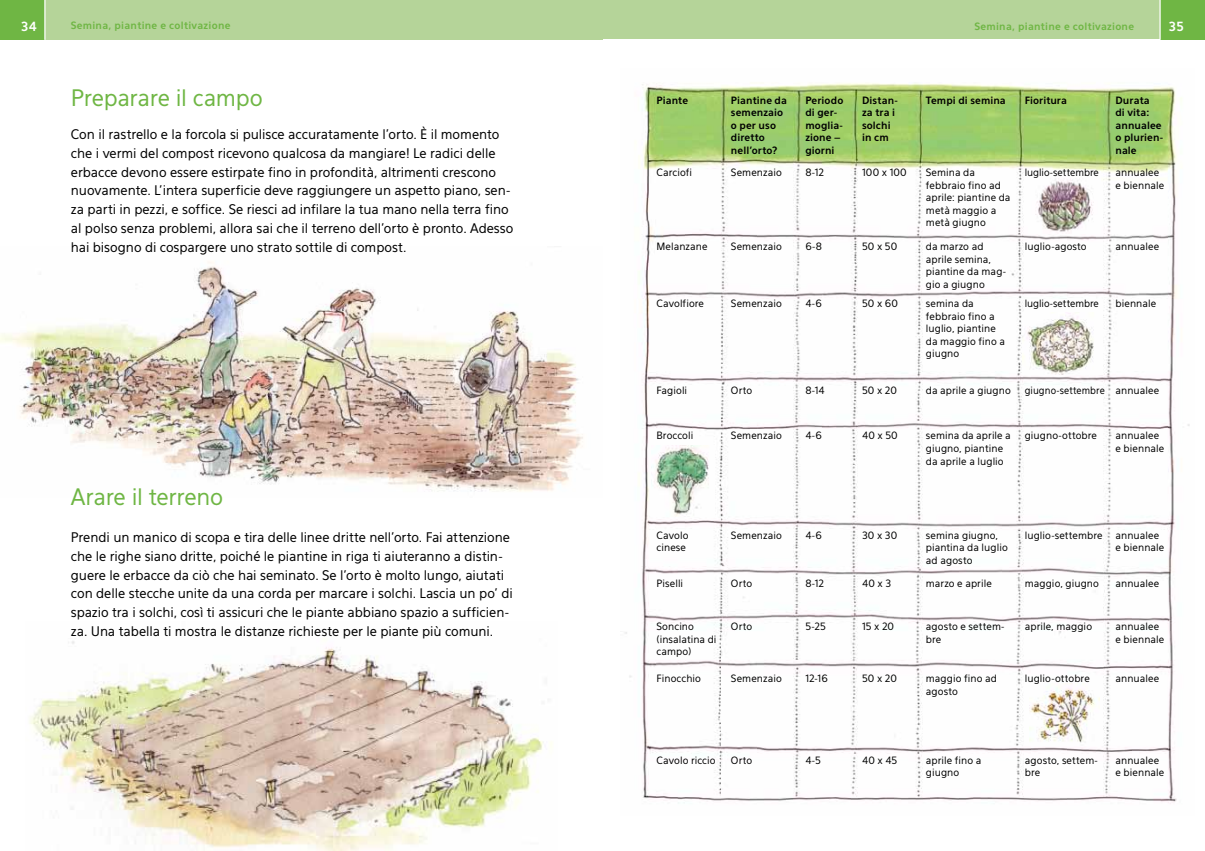
<style>
.page{position:relative;width:1205px;height:851px;background:#fff}
.page>*{position:absolute;margin:0;border:0;box-sizing:border-box;transform-origin:0 0}
.t1{font:22.5px "Eau Sans";letter-spacing:-.015em;color:#6fb644}
.t2{font:13.12px/18.8px "Eau Sans";letter-spacing:-.005em;color:#000}
.t3{font:700 12.5px "Eau Sans";color:#fff}
.t4{font:10px/12.5px "Eau Sans";letter-spacing:.005em;color:#000}
.t5{font:700 10px/12.5px "Eau Sans";letter-spacing:.01em;color:#000}
.t6{font:700 10px "Eau Sans";letter-spacing:.025em;color:#6fb644}
.t7{font:10px "Eau Sans";letter-spacing:.005em;color:#000;scale:.94 1}
</style>
<div class="page">
<img style="left:625px;top:83px;width:565px;height:721px">
<img style="left:1028px;top:172px;width:72px;height:62px">
<img style="left:651px;top:445px;width:64px;height:71px">
<img style="left:1023px;top:312px;width:80px;height:63px">
<img style="left:1029px;top:683px;width:70px;height:62px">
<img style="left:29px;top:634px;width:523px;height:216px">
<img style="left:0;top:262px;width:583px;height:230px">
<div style="left:602px;top:0;width:603px;height:39px;background:#b5d499"></div>
<div style="left:1160px;top:0;width:45px;height:39px;background:#6fb644"></div>
<div style="left:0;top:0;width:602px;height:39px;background:#b5d499"></div>
<div style="left:0;top:0;width:44px;height:39px;background:#6fb644"></div>
<hr style="left:44px;top:0;width:2px;height:40px;background:#fff">
<hr style="left:1159px;top:0;width:1px;height:40px;background:#fff">
<p class="t3" style="left:21px;top:19px;width:17px">34</p>
<p class="t6" style="left:71px;top:19px;width:161px">Semina, piantine e coltivazione</p>
<p class="t6" style="left:974px;top:20px;width:161px">Semina, piantine e coltivazione</p>
<p class="t3" style="left:1169px;top:19px;width:16px">35</p>
<h1 class="t1" style="left:71px;top:85px;width:193px">Preparare il campo</h1>
<p class="t2" style="left:71px;top:125px;width:444px">Con il rastrello e la forcola si pulisce accuratamente l’orto. È il momento che i vermi del compost ricevono qualcosa da mangiare! Le radici delle erbacce devono essere estirpate fino in profondità, altrimenti crescono nuovamente. L’intera superficie deve raggiungere un aspetto piano, sen&shy;za parti in pezzi, e soffice. Se riesci ad infilare la tua mano nella terra fino al polso senza problemi, allora sai che il terreno dell’orto è pronto. Adesso hai bisogno di cospargere uno strato sottile di compost.</p>
<h1 class="t1" style="left:71px;top:483px;width:154px">Arare il terreno</h1>
<p class="t2" style="left:71px;top:528px;width:443px">Prendi un manico di scopa e tira delle linee dritte nell’orto. Fai attenzione che le righe siano dritte, poiché le piantine in riga ti aiuteranno a distin&shy;guere le erbacce da ciò che hai seminato. Se l’orto è molto lungo, aiutati con delle stecche unite da una corda per marcare i solchi. Lascia un po’ di spazio tra i solchi, così ti assicuri che le piante abbiano spazio a sufficien&shy;za. Una tabella ti mostra le distanze richieste per le piante più comuni.</p>
<p class="t5" style="left:656px;top:94px;width:33px">Piante</p>
<p class="t5" style="left:731px;top:94px;width:58px">Piantine da semenzaio o per uso diretto nell’orto?</p>
<p class="t5" style="left:805px;top:94px;width:39px">Periodo di ger&shy;moglia&shy;zione – giorni</p>
<p class="t5" style="left:862px;top:94px;width:37px">Distan&shy;za tra i solchi in cm</p>
<p class="t5" style="left:926px;top:94px;width:81px">Tempi di semina</p>
<p class="t5" style="left:1025px;top:94px;width:44px">Fioritura</p>
<p class="t5" style="left:1115px;top:94px;width:49px">Durata<br>di vita: annualee o plurien&shy;nale</p>
<p class="t4" style="left:656px;top:166px;width:37px">Carciofi</p>
<p class="t4" style="left:731px;top:166px;width:52px">Semenzaio</p>
<p class="t4" style="left:805px;top:166px;width:20px">8-12</p>
<p class="t4" style="left:862px;top:166px;width:46px">100 x 100</p>
<p class="t4" style="left:926px;top:166px;width:86px">Semina da febbraio fino ad aprile: piantine da metà maggio a metà giugno</p>
<p class="t4" style="left:1025px;top:166px;width:76px">luglio-settembre</p>
<p class="t4" style="left:1115px;top:166px;width:50px">annualee e biennale</p>
<p class="t4" style="left:656px;top:240px;width:53px">Melanzane</p>
<p class="t4" style="left:731px;top:240px;width:52px">Semenzaio</p>
<p class="t4" style="left:805px;top:240px;width:18px">6-8</p>
<p class="t4" style="left:862px;top:240px;width:37px">50 x 50</p>
<p class="t4" style="left:926px;top:240px;width:82px">da marzo ad aprile semina, piantine da mag&shy;gio a giugno</p>
<p class="t4" style="left:1025px;top:240px;width:63px">luglio-agosto</p>
<p class="t4" style="left:1115px;top:240px;width:45px">annualee</p>
<p class="t4" style="left:656px;top:297px;width:49px">Cavolfiore</p>
<p class="t4" style="left:731px;top:297px;width:52px">Semenzaio</p>
<p class="t4" style="left:805px;top:297px;width:18px">4-6</p>
<p class="t4" style="left:862px;top:297px;width:37px">50 x 60</p>
<p class="t4" style="left:926px;top:297px;width:81px">semina da febbraio fino a luglio, piantine da maggio fino a giugno</p>
<p class="t4" style="left:1025px;top:297px;width:76px">luglio-settembre</p>
<p class="t4" style="left:1115px;top:297px;width:42px">biennale</p>
<p class="t4" style="left:656px;top:384px;width:32px">Fagioli</p>
<p class="t4" style="left:731px;top:384px;width:23px">Orto</p>
<p class="t4" style="left:805px;top:384px;width:21px">8-14</p>
<p class="t4" style="left:862px;top:384px;width:36px">50 x 20</p>
<p class="t4" style="left:926px;top:384px;width:87px">da aprile a giugno</p>
<p class="t7" style="left:1025px;top:385px;width:145px">giugno-settembre annualee</p>
<p class="t4" style="left:656px;top:429px;width:38px">Broccoli</p>
<p class="t4" style="left:731px;top:429px;width:52px">Semenzaio</p>
<p class="t4" style="left:805px;top:429px;width:18px">4-6</p>
<p class="t4" style="left:862px;top:429px;width:37px">40 x 50</p>
<p class="t4" style="left:926px;top:429px;width:87px">semina da aprile a giugno, piantine da aprile a luglio</p>
<p class="t4" style="left:1025px;top:429px;width:74px">giugno-ottobre</p>
<p class="t4" style="left:1115px;top:429px;width:50px">annualee e biennale</p>
<p class="t4" style="left:656px;top:529px;width:33px">Cavolo cinese</p>
<p class="t4" style="left:731px;top:529px;width:52px">Semenzaio</p>
<p class="t4" style="left:805px;top:529px;width:18px">4-6</p>
<p class="t4" style="left:862px;top:529px;width:37px">30 x 30</p>
<p class="t4" style="left:926px;top:529px;width:83px">semina giugno, piantina da luglio ad agosto</p>
<p class="t4" style="left:1025px;top:529px;width:79px">luglio-settembre</p>
<p class="t4" style="left:1115px;top:529px;width:50px">annualee e biennale</p>
<p class="t4" style="left:656px;top:576px;width:28px">Piselli</p>
<p class="t4" style="left:731px;top:576px;width:23px">Orto</p>
<p class="t4" style="left:805px;top:576px;width:20px">8-12</p>
<p class="t4" style="left:862px;top:576px;width:31px">40 x 3</p>
<p class="t4" style="left:926px;top:576px;width:67px">marzo e aprile</p>
<p class="t4" style="left:1025px;top:576px;width:76px">maggio, giugno</p>
<p class="t4" style="left:1115px;top:576px;width:45px">annualee</p>
<p class="t4" style="left:656px;top:620px;width:62px">Soncino (insalatina di campo)</p>
<p class="t4" style="left:731px;top:620px;width:23px">Orto</p>
<p class="t4" style="left:805px;top:620px;width:22px">5-25</p>
<p class="t4" style="left:862px;top:620px;width:34px">15 x 20</p>
<p class="t4" style="left:926px;top:620px;width:80px">agosto e settem&shy;bre</p>
<p class="t4" style="left:1025px;top:620px;width:69px">aprile, maggio</p>
<p class="t4" style="left:1115px;top:620px;width:50px">annualee e biennale</p>
<p class="t4" style="left:656px;top:672px;width:46px">Finocchio</p>
<p class="t4" style="left:731px;top:672px;width:52px">Semenzaio</p>
<p class="t4" style="left:805px;top:672px;width:24px">12-16</p>
<p class="t4" style="left:862px;top:672px;width:36px">50 x 20</p>
<p class="t4" style="left:926px;top:672px;width:73px">maggio fino ad agosto</p>
<p class="t4" style="left:1025px;top:672px;width:67px">luglio-ottobre</p>
<p class="t4" style="left:1115px;top:672px;width:45px">annualee</p>
<p class="t4" style="left:656px;top:754px;width:61px">Cavolo riccio</p>
<p class="t4" style="left:731px;top:754px;width:23px">Orto</p>
<p class="t4" style="left:805px;top:754px;width:17px">4-5</p>
<p class="t4" style="left:862px;top:754px;width:37px">40 x 45</p>
<p class="t4" style="left:926px;top:754px;width:57px">aprile fino a giugno</p>
<p class="t4" style="left:1025px;top:754px;width:75px">agosto, settem&shy;bre</p>
<p class="t4" style="left:1115px;top:754px;width:50px">annualee e biennale</p>
</div>
